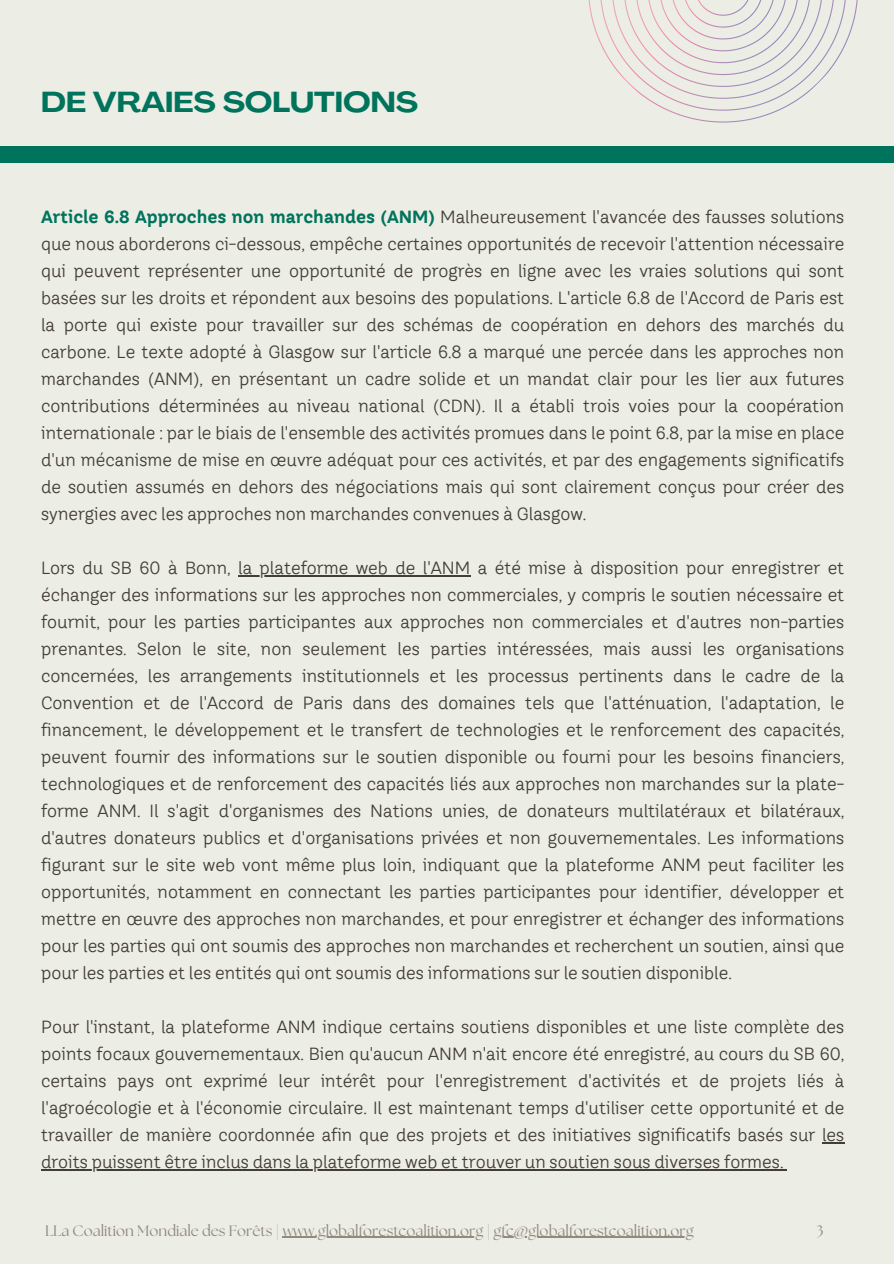
<style>
.page{position:relative;width:894px;height:1264px;background:#fff}
.page>*{position:absolute;margin:0;border:0;box-sizing:border-box;transform-origin:0 0}
.t1{font:700 expanded 28.5px "Agrandir";color:#00735c}
.t2{font:17.55px/27px "TT Hazelnuts";color:#423d37;text-align:justify}
.t3{font:15px "The Seasons";color:#92897f}
.s1{font-weight:700;color:#00735c}
</style>
<div class="page">
<div style="left:0;top:0;width:893px;height:1263px;background:#ecede4"></div>
<hr style="left:238px;top:575px;width:232px;height:1px;background:#423d37">
<svg style="left:822px;top:1142px;width:22px;height:1px"></svg>
<hr style="left:41px;top:1169px;width:742px;height:1px;background:#423d37">
<div style="left:0;top:146px;width:893px;height:16px;background:#00735c"></div>
<hr style="left:282px;top:1236px;width:201px;height:1px;background:#92897f">
<hr style="left:493px;top:1236px;width:200px;height:1px;background:#92897f">
<svg style="left:532px;top:0;width:361px;height:163px"></svg>
<h1 class="t1" style="left:41px;top:91px;width:378px">DE VRAIES SOLUTIONS</h1>
<p class="t2" style="left:41px;top:203px;width:804px"><span class="s1">Article 6.8 Approches non marchandes (ANM)</span> Malheureusement l'avancée des fausses solutions que nous aborderons ci-dessous, empêche certaines opportunités de recevoir l'attention nécessaire qui peuvent représenter une opportunité de progrès en ligne avec les vraies solutions qui sont basées sur les droits et répondent aux besoins des populations. L'article 6.8 de l'Accord de Paris est la porte qui existe pour travailler sur des schémas de coopération en dehors des marchés du carbone. Le texte adopté à Glasgow sur l'article 6.8 a marqué une percée dans les approches non marchandes (ANM), en présentant un cadre solide et un mandat clair pour les lier aux futures contributions déterminées au niveau national (CDN). Il a établi trois voies pour la coopération internationale : par le biais de l'ensemble des activités promues dans le point 6.8, par la mise en place d'un mécanisme de mise en œuvre adéquat pour ces activités, et par des engagements significatifs de soutien assumés en dehors des négociations mais qui sont clairement conçus pour créer des synergies avec les approches non marchandes convenues à Glasgow.</p>
<h1 class="t2" style="left:41px;top:554px;width:804px">Lors du SB 60 à Bonn, la plateforme web de l'ANM a été mise à disposition pour enregistrer et</h1>
<h2 class="t2" style="left:41px;top:581px;width:804px">échanger des informations sur les approches non commerciales, y compris le soutien nécessaire et fournit, pour les parties participantes aux approches non commerciales et d'autres non-parties prenantes. Selon le site, non seulement les parties intéressées, mais aussi les organisations concernées, les arrangements institutionnels et les processus pertinents dans le cadre de la Convention et de l'Accord de Paris dans des domaines tels que l'atténuation, l'adaptation, le financement, le développement et le transfert de technologies et le renforcement des capacités, peuvent fournir des informations sur le soutien disponible ou fourni pour les besoins financiers, technologiques et de renforcement des capacités liés aux approches non marchandes sur la plate&shy;forme ANM. Il s'agit d'organismes des Nations unies, de donateurs multilatéraux et bilatéraux, d'autres donateurs publics et d'organisations privées et non gouvernementales. Les informations figurant sur le site web vont même plus loin, indiquant que la plateforme ANM peut faciliter les opportunités, notamment en connectant les parties participantes pour identifier, développer et mettre en œuvre des approches non marchandes, et pour enregistrer et échanger des informations pour les parties qui ont soumis des approches non marchandes et recherchent un soutien, ainsi que pour les parties et les entités qui ont soumis des informations sur le soutien disponible.</h2>
<h2 class="t2" style="left:41px;top:1013px;width:804px">Pour l'instant, la plateforme ANM indique certains soutiens disponibles et une liste complète des</h2>
<h2 class="t2" style="left:41px;top:1040px;width:804px">points focaux gouvernementaux. Bien qu'aucun ANM n'ait encore été enregistré, au cours du SB 60, certains pays ont exprimé leur intérêt pour l'enregistrement d'activités et de projets liés à l'agroécologie et à l'économie circulaire. Il est maintenant temps d'utiliser cette opportunité et de travailler de manière coordonnée afin que des projets et des initiatives significatifs basés sur les</h2>
<h2 class="t2" style="left:41px;top:1148px;width:743px">droits puissent être inclus dans la plateforme web et trouver un soutien sous diverses formes.</h2>
<p class="t3" style="left:45px;top:1223px;width:649px">LLa Coalition Mondiale des Forêts | www.globalforestcoalition.org | gfc@globalforestcoalition.org</p>
<p class="t3" style="left:816px;top:1223px;width:9px">3</p>
</div>
